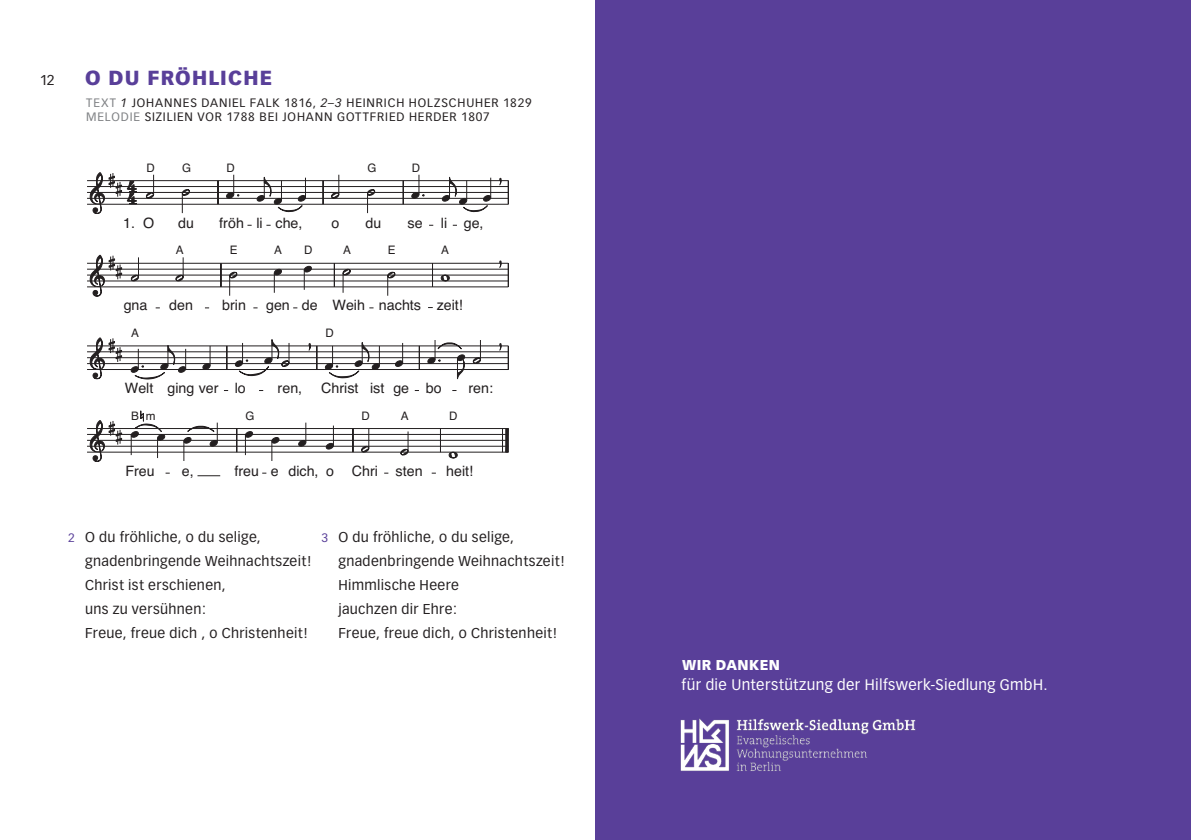
<style>
.page{position:relative;width:1191px;height:840px;background:#fff}
.page>*{position:absolute;margin:0;border:0;box-sizing:border-box;transform-origin:0 0}
.kapitel{font:900 20px "Vectora LH";letter-spacing:.055em;color:#593f99}
.t1{font:15px "Vectora LH";letter-spacing:.02em;color:#fff}
.t2{font:14.2px "Helvetica";color:#231f20}
.text{font:14px/24px "Vectora LH";letter-spacing:.025em;color:#231f20}
.t3{font:900 14px "Vectora LH";letter-spacing:.03em;color:#fff}
.kapitel-2{font:12px "Vectora LH";letter-spacing:.075em;color:#231f20}
.t4{font:11.6px "Helvetica";color:#231f20}
.s1{color:#808285}
.s2{font-style:italic}
.s3{font-size:12px;color:#593f99}
</style>
<div class="page">
<hr style="left:87px;top:451px;width:421px;height:1px;background:#231f20">
<hr style="left:87px;top:445px;width:421px;height:1px;background:#231f20">
<hr style="left:87px;top:439px;width:421px;height:1px;background:#231f20">
<hr style="left:87px;top:433px;width:421px;height:1px;background:#231f20">
<hr style="left:87px;top:428px;width:421px;height:1px;background:#231f20">
<svg style="left:89px;top:420px;width:34px;height:42px"></svg>
<svg style="left:197px;top:475px;width:23px;height:1px"></svg>
<svg style="left:130px;top:410px;width:123px;height:51px"></svg>
<svg style="left:271px;top:437px;width:9px;height:23px"></svg>
<svg style="left:298px;top:422px;width:9px;height:25px"></svg>
<svg style="left:325px;top:425px;width:9px;height:25px"></svg>
<svg style="left:352px;top:429px;width:1px;height:22px"></svg>
<svg style="left:361px;top:429px;width:9px;height:23px"></svg>
<svg style="left:400px;top:431px;width:9px;height:24px"></svg>
<svg style="left:440px;top:429px;width:1px;height:22px"></svg>
<svg style="left:448px;top:451px;width:10px;height:7px"></svg>
<svg style="left:501px;top:429px;width:8px;height:24px"></svg>
<svg style="left:505px;top:428px;width:4px;height:24px"></svg>
<hr style="left:87px;top:369px;width:421px;height:1px;background:#231f20">
<hr style="left:87px;top:363px;width:421px;height:1px;background:#231f20">
<hr style="left:87px;top:357px;width:421px;height:1px;background:#231f20">
<hr style="left:87px;top:351px;width:421px;height:1px;background:#231f20">
<hr style="left:87px;top:345px;width:421px;height:1px;background:#231f20">
<svg style="left:89px;top:337px;width:33px;height:42px"></svg>
<svg style="left:130px;top:345px;width:59px;height:35px"></svg>
<svg style="left:202px;top:346px;width:9px;height:23px"></svg>
<svg style="left:226px;top:346px;width:1px;height:23px"></svg>
<svg style="left:234px;top:339px;width:61px;height:38px"></svg>
<svg style="left:307px;top:343px;width:10px;height:26px"></svg>
<svg style="left:324px;top:342px;width:64px;height:37px"></svg>
<svg style="left:394px;top:343px;width:9px;height:24px"></svg>
<svg style="left:419px;top:346px;width:1px;height:23px"></svg>
<svg style="left:427px;top:340px;width:63px;height:51px"></svg>
<svg style="left:498px;top:343px;width:4px;height:8px"></svg>
<svg style="left:508px;top:346px;width:1px;height:23px"></svg>
<hr style="left:87px;top:286px;width:421px;height:1px;background:#231f20">
<hr style="left:87px;top:280px;width:421px;height:1px;background:#231f20">
<hr style="left:87px;top:274px;width:421px;height:1px;background:#231f20">
<hr style="left:87px;top:268px;width:421px;height:1px;background:#231f20">
<hr style="left:87px;top:263px;width:421px;height:1px;background:#231f20">
<svg style="left:89px;top:254px;width:34px;height:43px"></svg>
<svg style="left:130px;top:257px;width:9px;height:25px"></svg>
<svg style="left:175px;top:257px;width:9px;height:25px"></svg>
<svg style="left:220px;top:264px;width:1px;height:22px"></svg>
<svg style="left:229px;top:268px;width:9px;height:27px"></svg>
<svg style="left:273px;top:268px;width:9px;height:24px"></svg>
<svg style="left:303px;top:265px;width:9px;height:25px"></svg>
<svg style="left:334px;top:264px;width:1px;height:22px"></svg>
<svg style="left:342px;top:263px;width:9px;height:29px"></svg>
<svg style="left:387px;top:268px;width:9px;height:27px"></svg>
<svg style="left:432px;top:264px;width:1px;height:22px"></svg>
<svg style="left:440px;top:274px;width:10px;height:8px"></svg>
<svg style="left:498px;top:260px;width:4px;height:9px"></svg>
<svg style="left:508px;top:263px;width:1px;height:24px"></svg>
<hr style="left:87px;top:204px;width:421px;height:1px;background:#231f20">
<hr style="left:87px;top:198px;width:421px;height:1px;background:#231f20">
<hr style="left:87px;top:192px;width:421px;height:1px;background:#231f20">
<hr style="left:87px;top:186px;width:421px;height:1px;background:#231f20">
<hr style="left:87px;top:180px;width:421px;height:1px;background:#231f20">
<svg style="left:89px;top:172px;width:48px;height:42px"></svg>
<svg style="left:145px;top:175px;width:9px;height:24px"></svg>
<svg style="left:181px;top:187px;width:9px;height:26px"></svg>
<svg style="left:217px;top:180px;width:1px;height:24px"></svg>
<svg style="left:226px;top:175px;width:14px;height:24px"></svg>
<svg style="left:247px;top:174px;width:93px;height:52px"></svg>
<svg style="left:366px;top:187px;width:10px;height:26px"></svg>
<svg style="left:403px;top:180px;width:1px;height:24px"></svg>
<svg style="left:411px;top:175px;width:14px;height:24px"></svg>
<svg style="left:441px;top:176px;width:68px;height:50px"></svg>
<div style="left:595px;top:0;width:596px;height:839px;background:#593f99"></div>
<img style="left:680px;top:718px;width:236px;height:52px">
<p class="text" style="left:40px;top:68px;width:16px">12</p>
<p class="kapitel" style="left:85px;top:65px;width:189px">O DU FRÖHLICHE</p>
<p class="kapitel-2" style="left:86px;top:96px;width:447px"><span class="s1">TEXT</span> <span class="s2">1</span> JOHANNES DANIEL FALK 1816, <span class="s2">2–3</span> HEINRICH HOLZSCHUHER 1829</p>
<p class="kapitel-2" style="left:86px;top:110px;width:405px"><span class="s1">MELODIE</span> SIZILIEN VOR 1788 BEI JOHANN GOTTFRIED HERDER 1807</p>
<p class="t4" style="left:146px;top:159px;width:10px">D</p>
<p class="t4" style="left:182px;top:159px;width:11px">G</p>
<p class="t4" style="left:226px;top:159px;width:10px">D</p>
<p class="t4" style="left:367px;top:159px;width:11px">G</p>
<p class="t4" style="left:412px;top:159px;width:10px">D</p>
<p class="t2" style="left:123px;top:212px;width:32px">1. O</p>
<p class="t2" style="left:178px;top:212px;width:17px">du</p>
<p class="t2" style="left:219px;top:212px;width:26px">fröh</p>
<p class="t2" style="left:256px;top:212px;width:48px">li che,</p>
<p class="t2" style="left:332px;top:212px;width:9px">o</p>
<p class="t2" style="left:365px;top:212px;width:17px">du</p>
<p class="t2" style="left:407px;top:212px;width:17px">se</p>
<p class="t2" style="left:441px;top:212px;width:44px">li ge,</p>
<p class="t4" style="left:176px;top:241px;width:9px">A</p>
<p class="t4" style="left:230px;top:241px;width:9px">E</p>
<p class="t4" style="left:274px;top:241px;width:9px">A</p>
<p class="t4" style="left:304px;top:241px;width:10px">D</p>
<p class="t4" style="left:343px;top:241px;width:9px">A</p>
<p class="t4" style="left:388px;top:241px;width:9px">E</p>
<p class="t4" style="left:441px;top:241px;width:9px">A</p>
<p class="t2" style="left:124px;top:294px;width:25px">gna</p>
<p class="t2" style="left:169px;top:294px;width:25px">den</p>
<p class="t2" style="left:222px;top:294px;width:25px">brin</p>
<p class="t2" style="left:266px;top:294px;width:25px">gen</p>
<p class="t2" style="left:302px;top:294px;width:17px">de</p>
<p class="t2" style="left:332px;top:294px;width:34px">Weih</p>
<p class="t2" style="left:379px;top:294px;width:44px">nachts</p>
<p class="t2" style="left:437px;top:294px;width:28px">zeit!</p>
<p class="t4" style="left:131px;top:324px;width:9px">A</p>
<p class="t4" style="left:325px;top:324px;width:10px">D</p>
<p class="t2" style="left:125px;top:377px;width:30px">Welt</p>
<p class="t4" style="left:131px;top:406px;width:26px">B m</p>
<p class="t2" style="left:167px;top:377px;width:80px">ging ver lo</p>
<p class="t2" style="left:278px;top:377px;width:26px">ren,</p>
<p class="t2" style="left:321px;top:377px;width:39px">Christ</p>
<p class="t2" style="left:370px;top:377px;width:73px">ist ge bo</p>
<p class="t2" style="left:468px;top:377px;width:26px">ren:</p>
<p class="t4" style="left:245px;top:406px;width:11px">G</p>
<p class="t4" style="left:362px;top:406px;width:10px">D</p>
<p class="t4" style="left:401px;top:406px;width:9px">A</p>
<p class="t4" style="left:449px;top:406px;width:10px">D</p>
<p class="t2" style="left:125px;top:459px;width:31px">Freu</p>
<p class="t2" style="left:182px;top:459px;width:13px">e,</p>
<p class="t2" style="left:234px;top:459px;width:26px">freu</p>
<p class="t2" style="left:271px;top:459px;width:109px">e dich, o Chri</p>
<p class="t2" style="left:395px;top:459px;width:29px">sten</p>
<p class="t2" style="left:446px;top:459px;width:29px">heit!</p>
<p class="text" style="left:85px;top:524px;width:228px;text-indent:-17px"><span class="s3">2</span> O du fröhliche, o du selige, gnadenbringende Weihnachtszeit!<br>Christ ist erschienen,<br>uns zu versühnen:<br>Freue, freue dich , o Christenheit!</p>
<p class="text" style="left:338px;top:524px;width:228px;text-indent:-17px"><span class="s3">3</span> O du fröhliche, o du selige, gnadenbringende Weihnachtszeit!<br>Himmlische Heere<br>jauchzen dir Ehre:<br>Freue, freue dich, o Christenheit!</p>
<p class="t3" style="left:682px;top:656px;width:100px">WIR DANKEN</p>
<p class="t1" style="left:681px;top:675px;width:367px">für die Unterstützung der Hilfswerk-Siedlung GmbH.</p>
</div>
